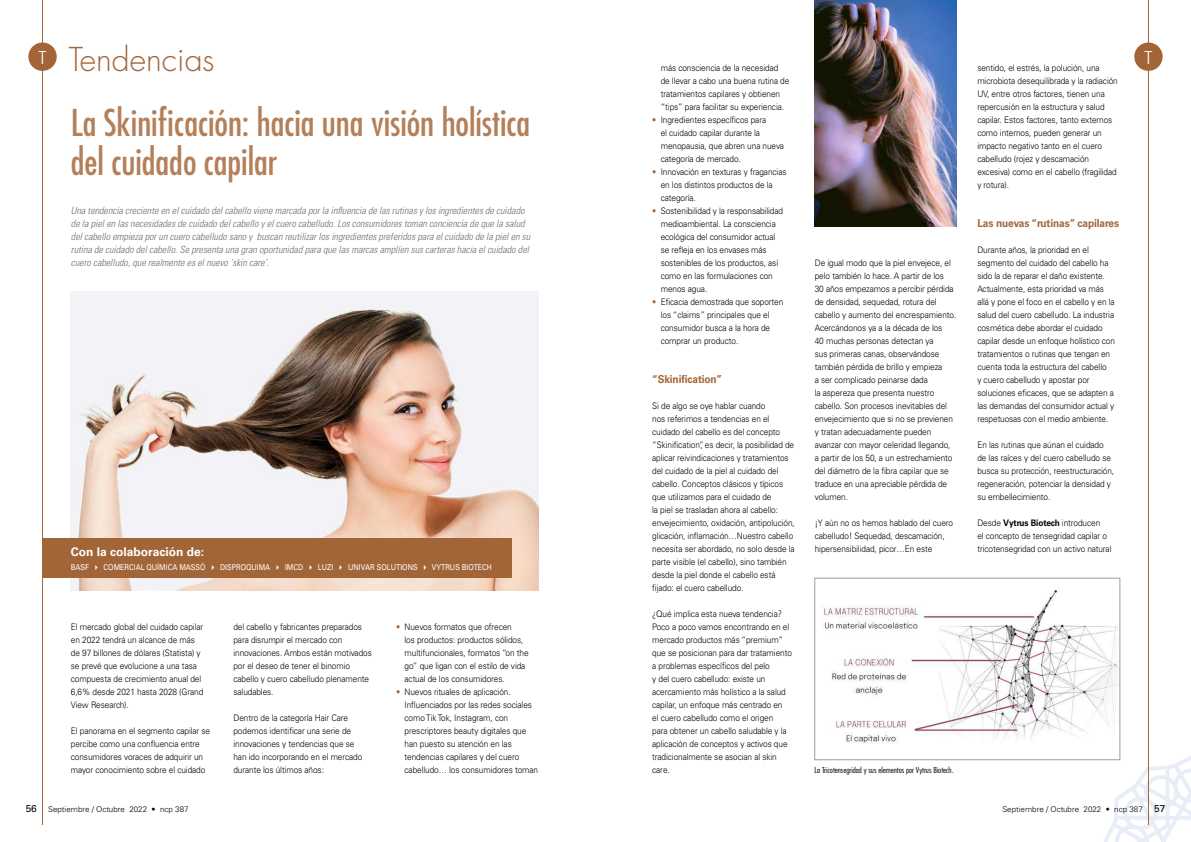
<style>
.page{position:relative;width:1191px;height:842px;background:#fff}
.page>*{position:absolute;margin:0;border:0;box-sizing:border-box;transform-origin:0 0}
.t1{font:condensed 36px/39px "Futura Std";color:#b38059}
.t2{font:300 32px "Futura Std";color:#a26538}
.t3{font:300 condensed 18px "Univers LT Std";color:#fff}
.t4{font:700 12px "Univers LT Std";color:#fff}
.t5{font:700 11px "Univers LT Std";letter-spacing:-.01em;color:#a26538;scale:.92 1}
.t6{font:italic 300 condensed 10px/13px "Univers LT Std";color:#706f6f}
.t7{font:300 9px/13px "Univers LT Std";letter-spacing:-.01em;color:#000;scale:.92 1}
.t8{font:8px "Univers LT Std";color:#fff;scale:.87 1}
.t9{font:300 8px "Univers LT Std";color:#000}
.t10{font:300 condensed 8px "Futura Std";color:#000;scale:1.1 1}
.s1{font-weight:700}
.s2{color:#a26538}
.s3{font-weight:400;font-size:10px}
</style>
<div class="page">
<svg style="left:1102px;top:754px;width:89px;height:88px"></svg>
<hr style="left:1148px;top:0;width:1px;height:825px;background:#a26538">
<div style="left:1134px;top:43px;width:28px;height:28px;background:#a26538;border-radius:50%"></div>
<hr style="left:42px;top:0;width:1px;height:825px;background:#a26538">
<div style="left:28px;top:43px;width:29px;height:28px;background:#a26538;border-radius:50%"></div>
<img style="left:71px;top:292px;width:468px;height:299px">
<div style="left:43px;top:539px;width:469px;height:39px;background:#a26538"></div>
<img style="left:814px;top:0;width:142px;height:227px">
<div style="left:814px;top:578px;width:305px;height:182px;background:#fff"></div>
<img style="left:822px;top:590px;width:296px;height:153px">
<div style="left:814px;top:578px;width:306px;height:182px;border:1px solid #9d9d9c"></div>
<h2 class="t2" style="left:69px;top:40px;width:147px">Tendencias</h2>
<h3 class="t3" style="left:39px;top:47px;width:9px">T</h3>
<h3 class="t3" style="left:1144px;top:47px;width:9px">T</h3>
<p class="t7" style="left:977px;top:61px;width:154px">sentido, el estrés, la polución, una microbiota desequilibrada y la radiación UV, entre otros factores, tienen una repercusión en la estructura y salud capilar. Estos factores, tanto externos como internos, pueden generar un impacto negativo tanto en el cuero cabelludo (rojez y descamación excesiva) como en el cabello (fragilidad y rotura).</p>
<p class="t5" style="left:977px;top:217px;width:156px">Las nuevas “rutinas” capilares</p>
<p class="t7" style="left:977px;top:243px;width:151px">Durante años, la prioridad en el segmento del cuidado del cabello ha sido la de reparar el daño existente.<br>Actualmente, esta prioridad va más allá y pone el foco en el cabello y en la salud del cuero cabelludo. La industria cosmética debe abordar el cuidado capilar desde un enfoque holístico con tratamientos o rutinas que tengan en cuenta toda la estructura del cabello<br>y cuero cabelludo y apostar por soluciones eficaces, que se adapten a las demandas del consumidor actual y respetuosas con el medio ambiente.</p>
<p class="t7" style="left:977px;top:438px;width:150px">En las rutinas que aúnan el cuidado de las raíces y del cuero cabelludo se busca su protección, reestructuración, regeneración, potenciar la densidad y su embellecimiento.</p>
<p class="t7" style="left:977px;top:516px;width:147px">Desde <span class="s1">Vytrus Biotech</span> introducen<br>el concepto de tensegridad capilar o tricotensegridad con un activo natural</p>
<p class="t7" style="left:660px;top:61px;width:141px">más consciencia de la necesidad de llevar a cabo una buena rutina de tratamientos capilares y obtienen “tips” para facilitar su experiencia.</p>
<p class="t7" style="left:660px;top:113px;width:136px;text-indent:-9px"><span class="s2">•</span> Ingredientes específicos para<br>el cuidado capilar durante la menopausia, que abren una nueva categoría de mercado.</p>
<p class="t7" style="left:660px;top:165px;width:138px;text-indent:-9px"><span class="s2">•</span> Innovación en texturas y fragancias en los distintos productos de la categoría.</p>
<p class="t7" style="left:660px;top:204px;width:134px;text-indent:-9px"><span class="s2">•</span> Sostenibilidad y la responsabilidad medioambiental. La consciencia ecológica del consumidor actual se refleja en los envases más sostenibles de los productos, así como en las formulaciones con menos agua.</p>
<p class="t7" style="left:660px;top:295px;width:135px;text-indent:-9px"><span class="s2">•</span> Eficacia demostrada que soporten los “claims” principales que el consumidor busca a la hora de comprar un producto.</p>
<p class="t5" style="left:652px;top:373px;width:77px">“Skinification”</p>
<p class="t7" style="left:652px;top:399px;width:157px">Si de algo se oye hablar cuando<br>nos referimos a tendencias en el cuidado del cabello es del concepto “Skinification”, es decir, la posibilidad de aplicar reivindicaciones y tratamientos del cuidado de la piel al cuidado del cabello. Conceptos clásicos y típicos que utilizamos para el cuidado de<br>la piel se trasladan ahora al cabello: envejecimiento, oxidación, antipolución, glicación, inflamación…Nuestro cabello necesita ser abordado, no solo desde la parte visible (el cabello), sino también desde la piel donde el cabello está fijado: el cuero cabelludo.</p>
<p class="t7" style="left:652px;top:607px;width:153px">¿Qué implica esta nueva tendencia?<br>Poco a poco vamos encontrando en el mercado productos más “premium” que se posicionan para dar tratamiento a problemas específicos del pelo<br>y del cuero cabelludo: existe un acercamiento más holístico a la salud capilar, un enfoque más centrado en<br>el cuero cabelludo como el origen<br>para obtener un cabello saludable y la aplicación de conceptos y activos que tradicionalmente se asocian al skin care.</p>
<h1 class="t1" style="left:71px;top:103px;width:461px">La Skinificación: hacia una visión holística del cuidado capilar</h1>
<p class="t6" style="left:71px;top:204px;width:461px">Una tendencia creciente en el cuidado del cabello viene marcada por la influencia de las rutinas y los ingredientes de cuidado de la piel en las necesidades de cuidado del cabello y el cuero cabelludo. Los consumidores toman conciencia de que la salud del cabello empieza por un cuero cabelludo sano y buscan reutilizar los ingredientes preferidos para el cuidado de la piel en su rutina de cuidado del cabello. Se presenta una gran oportunidad para que las marcas amplíen sus carteras hacia el cuidado del cuero cabelludo, que realmente es el nuevo ‘skin care’.</p>
<p class="t7" style="left:814px;top:256px;width:155px">De igual modo que la piel envejece, el pelo también lo hace. A partir de los<br>30 años empezamos a percibir pérdida de densidad, sequedad, rotura del cabello y aumento del encrespamiento.<br>Acercándonos ya a la década de los<br>40 muchas personas detectan ya<br>sus primeras canas, observándose también pérdida de brillo y empieza<br>a ser complicado peinarse dada<br>la aspereza que presenta nuestro cabello. Son procesos inevitables del envejecimiento que si no se previenen y tratan adecuadamente pueden avanzar con mayor celeridad llegando, a partir de los 50, a un estrechamiento del diámetro de la fibra capilar que se traduce en una apreciable pérdida de volumen.</p>
<p class="t7" style="left:814px;top:516px;width:152px">¡Y aún no os hemos hablado del cuero cabelludo! Sequedad, descamación, hipersensibilidad, picor…En este</p>
<h3 class="t4" style="left:71px;top:544px;width:135px">Con la colaboración de:</h3>
<p class="t8" style="left:71px;top:562px;width:485px">BASF ✔ COMERCIAL QUÍMICA MASSÓ ✔ DISPROQUIMA ✔ IMCD ✔ LUZI ✔ UNIVAR SOLUTIONS ✔ VYTRUS BIOTECH</p>
<p class="t7" style="left:404px;top:620px;width:136px;text-indent:-9px"><span class="s2">•</span> Nuevos formatos que ofrecen<br>los productos: productos sólidos, multifuncionales, formatos “on the go” que ligan con el estilo de vida actual de los consumidores.</p>
<p class="t7" style="left:404px;top:685px;width:147px;text-indent:-9px"><span class="s2">•</span> Nuevos rituales de aplicación.<br>Influenciados por las redes sociales como Tik Tok, Instagram, con prescriptores beauty digitales que han puesto su atención en las tendencias capilares y del cuero cabelludo… los consumidores toman</p>
<p class="t7" style="left:233px;top:620px;width:152px">del cabello y fabricantes preparados para disrumpir el mercado con innovaciones. Ambos están motivados por el deseo de tener el binomio cabello y cuero cabelludo plenamente saludables.</p>
<p class="t7" style="left:233px;top:711px;width:142px">Dentro de la categoría Hair Care podemos identificar una serie de innovaciones y tendencias que se han ido incorporando en el mercado durante los últimos años:</p>
<p class="t7" style="left:71px;top:620px;width:145px">El mercado global del cuidado capilar en 2022 tendrá un alcance de más de 97 billones de dólares (Statista) y se prevé que evolucione a una tasa compuesta de crecimiento anual del<br>6,6% desde 2021 hasta 2028 (Grand<br>View Research).</p>
<p class="t7" style="left:71px;top:724px;width:153px">El panorama en el segmento capilar se percibe como una confluencia entre consumidores voraces de adquirir un mayor conocimiento sobre el cuidado</p>
<p class="t10" style="left:814px;top:765px;width:128px">La Tricotensegridad y sus elementos por Vytrus Biotech.</p>
<p class="t9" style="left:26px;top:804px;width:164px"><span class="s3">56</span> Septiembre / Octubre 2022 • ncp 387</p>
<p class="t9" style="left:1002px;top:804px;width:164px">Septiembre / Octubre 2022 • ncp 387 <span class="s3">57</span></p>
</div>
